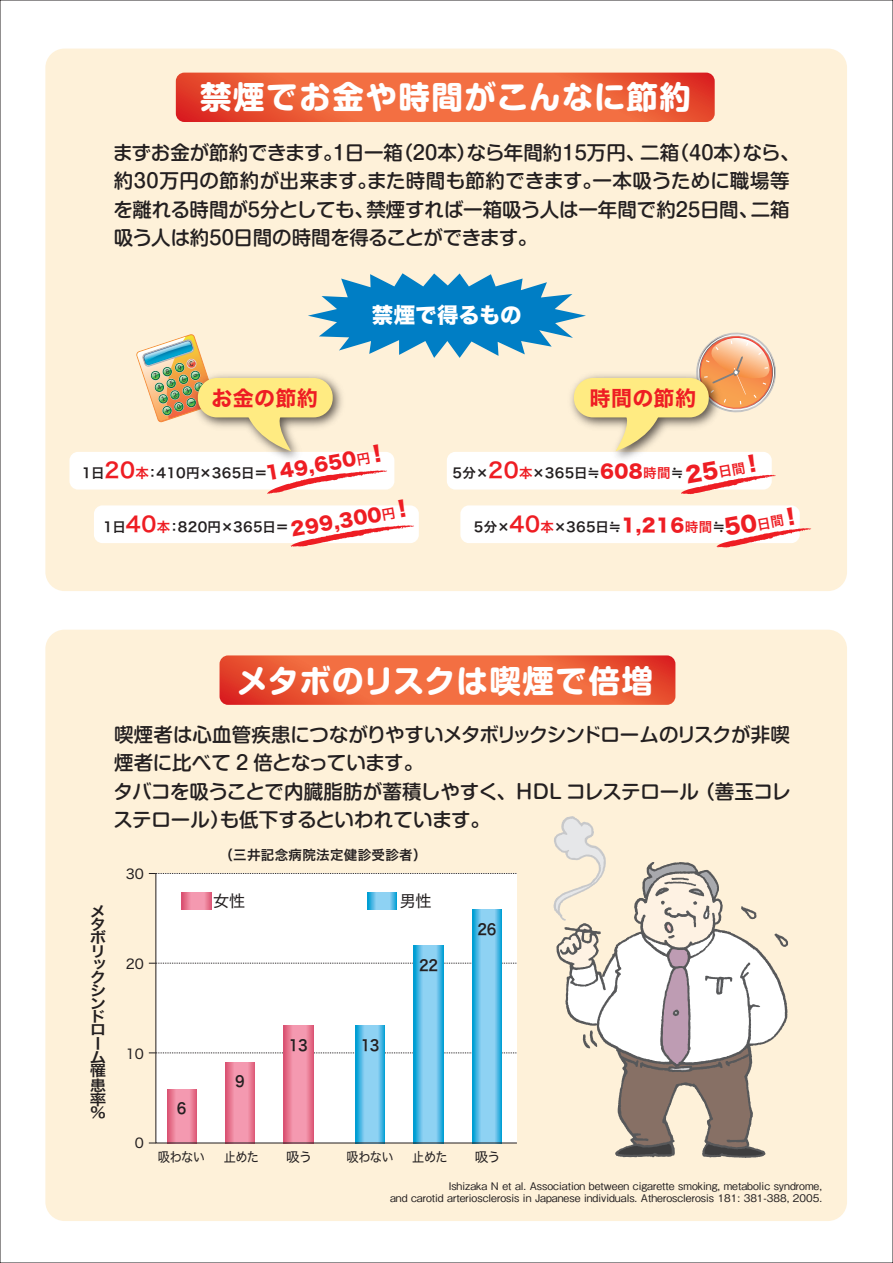
<style>
.page{position:relative;width:893px;height:1263px;background:#fff}
.page>*{position:absolute;margin:0;border:0;box-sizing:border-box;transform-origin:0 0}
.t1{font:700 31.5px "Shin M Go Pr 6 N";letter-spacing:.05em;color:#fff}
.t2{font:700 31.5px "Shin M Go Pr 6 N";letter-spacing:.03em;color:#fff}
.t3{font:21.45px "Hira Kaku Std N W8";letter-spacing:-.005em;color:#fff}
.t4{font:21px "Hira Kaku Std N W8";color:#ee1d23}
.t5{font:21px "Hira Kaku Std N W7";letter-spacing:.015em;color:#ee1d23}
.t6{font:500 19.5px/28.5px "Shin M Go Pr 6 N";letter-spacing:-.02em;color:#231f20}
.t7{font:18px "Hira Kaku Std N W8";color:#ee1d23}
.t8{font:16.2px "Hira Kaku Std N W4";color:#231f20}
.t9{font:15px "Hira Kaku Std N W6";letter-spacing:-.025em;color:#231f20;scale:.9 1}
.t10{font:14.85px/13.5px "Hira Kaku Std N W6";color:#231f20;scale:1.11 1}
.t11{font:13.5px "Hira Kaku Std N W6";letter-spacing:.025em;color:#231f20}
.t12{font:13.5px "Hira Kaku Std N W4";letter-spacing:-.05em;color:#231f20;scale:.9 1}
.t13{font:13.5px "Hira Kaku Std N W4";letter-spacing:-.05em;color:#231f20}
.t14{font:500 10.5px/12.6px "Gothic BBB Pro";color:#231f20;text-align:right}
.s1{font-family:"Hira Kaku Std N W6";font-size:13.5px}
.s2{font-size:21px}
.s3{font-size:21px;color:#ee1d23}
.s4{color:#ee1d23}
.s5{font-family:"Hira Kaku Std N W8";font-size:18px;color:#ee1d23}
</style>
<div class="page">
<div style="left:45px;top:49px;width:802px;height:542px;background:#fef1d9;border-radius:19px"></div>
<div style="left:45px;top:630px;width:802px;height:591px;background:#fef1d9;border-radius:19px"></div>
<svg style="left:308px;top:273px;width:278px;height:85px"></svg>
<div style="left:69px;top:452px;width:325px;height:37px;background:#fff;border-radius:9px"></div>
<div style="left:447px;top:452px;width:325px;height:37px;background:#fff;border-radius:9px"></div>
<div style="left:94px;top:505px;width:325px;height:38px;background:#fff;border-radius:9px"></div>
<div style="left:460px;top:505px;width:340px;height:38px;background:#fff;border-radius:9px"></div>
<svg style="left:176px;top:73px;width:539px;height:49px;background:#ed603a"></svg>
<svg style="left:220px;top:655px;width:455px;height:50px;background:#ed623c"></svg>
<svg style="left:155px;top:873px;width:362px;height:271px;background:#dee6ef"></svg>
<img style="left:136px;top:334px;width:70px;height:89px">
<svg style="left:696px;top:332px;width:80px;height:81px"></svg>
<img style="left:188px;top:369px;width:154px;height:90px">
<div style="left:198px;top:378px;width:135px;height:39px;background:#ffeb82;border-radius:19px"></div>
<svg style="left:247px;top:417px;width:44px;height:34px"></svg>
<img style="left:571px;top:369px;width:154px;height:90px">
<div style="left:574px;top:378px;width:135px;height:39px;background:#ffeb82;border-radius:19px"></div>
<svg style="left:615px;top:417px;width:45px;height:34px"></svg>
<svg style="left:267px;top:470px;width:120px;height:24px"></svg>
<svg style="left:291px;top:525px;width:123px;height:22px"></svg>
<svg style="left:681px;top:475px;width:95px;height:19px"></svg>
<svg style="left:717px;top:528px;width:94px;height:20px"></svg>
<svg style="left:553px;top:816px;width:235px;height:340px"></svg>
<h1 class="t1" style="left:200px;top:70px;width:493px">禁煙でお金や時間がこんなに節約</h1>
<p class="t6" style="left:113px;top:137px;width:688px">まずお金が節約できます。１日一箱（２０本）なら年間約１５万円、二箱（４０本）なら、約３０万円の節約が出来ます。また時間も節約できます。一本吸うために職場等を離れる時間が５分としても、禁煙すれば一箱吸う人は一年間で約２５日間、二箱吸う人は約５０日間の時間を得ることができます。</p>
<p class="t3" style="left:372px;top:303px;width:151px">禁煙で得るもの</p>
<p class="t5" style="left:212px;top:381px;width:108px">お金の節約</p>
<p class="t5" style="left:590px;top:381px;width:108px">時間の節約</p>
<p class="t7" style="left:264px;top:464px;width:125px;rotate:-10deg">149,650<span class="s1">円</span><span class="s2">！</span></p>
<p class="t7" style="left:289px;top:520px;width:125px;rotate:-10deg">299,300<span class="s1">円</span><span class="s2">！</span></p>
<p class="t4" style="left:684px;top:463px;width:79px;rotate:-10deg">25<span class="s1">日間</span>！</p>
<p class="t4" style="left:722px;top:516px;width:79px;rotate:-10deg">50<span class="s1">日間</span>！</p>
<p class="t11" style="left:82px;top:463px;width:187px">1日<span class="s3">20</span><span class="s4">本</span>：410円×365日＝</p>
<p class="t11" style="left:453px;top:463px;width:233px">5分×<span class="s3">20</span><span class="s4">本</span>×365日≒<span class="s5">608</span><span class="s4">時間</span>≒</p>
<p class="t11" style="left:103px;top:517px;width:187px">1日<span class="s3">40</span><span class="s4">本</span>：820円×365日＝</p>
<p class="t11" style="left:474px;top:517px;width:253px">5分×<span class="s3">40</span><span class="s4">本</span>×365日≒<span class="s5">1,216</span><span class="s4">時間</span>≒</p>
<h1 class="t2" style="left:237px;top:654px;width:418px">メタボのリスクは喫煙で倍増</h1>
<p class="t6" style="left:113px;top:719px;width:679px">喫煙者は心血管疾患につながりやすいメタボリックシンドロームのリスクが非喫煙者に比べて 2 倍となっています。<br>タバコを吸うことで内臓脂肪が蓄積しやすく、HDL コレステロール（善玉コレステロール）も低下するといわれています。</p>
<p class="t10" style="left:90px;top:905px;width:16px">メタボリックシンドローム罹患率％</p>
<p class="t13" style="left:126px;top:863px;width:20px">30</p>
<p class="t13" style="left:126px;top:953px;width:20px">20</p>
<p class="t11" style="left:219px;top:844px;width:209px">（三井記念病院法定健診受診者）</p>
<p class="t8" style="left:213px;top:889px;width:34px">女性</p>
<p class="t8" style="left:400px;top:889px;width:33px">男性</p>
<p class="t9" style="left:419px;top:954px;width:22px">22</p>
<p class="t9" style="left:477px;top:917px;width:22px">26</p>
<p class="t13" style="left:126px;top:1043px;width:20px">10</p>
<p class="t13" style="left:135px;top:1133px;width:11px">0</p>
<p class="t9" style="left:177px;top:1097px;width:12px">6</p>
<p class="t9" style="left:235px;top:1069px;width:12px">9</p>
<p class="t9" style="left:289px;top:1033px;width:22px">13</p>
<p class="t9" style="left:361px;top:1033px;width:22px">13</p>
<p class="t12" style="left:158px;top:1146px;width:54px">吸わない</p>
<p class="t12" style="left:224px;top:1146px;width:41px">止めた</p>
<p class="t13" style="left:286px;top:1146px;width:28px">吸う</p>
<p class="t12" style="left:346px;top:1146px;width:54px">吸わない</p>
<p class="t12" style="left:412px;top:1146px;width:41px">止めた</p>
<p class="t13" style="left:475px;top:1146px;width:28px">吸う</p>
<p class="t14" style="left:390px;top:1178px;width:434px">Ishizaka N et al. Association between cigarette smoking, metabolic syndrome,<br>and carotid arteriosclerosis in Japanese individuals. Atherosclerosis 181: 381-388, 2005.</p>
</div>
